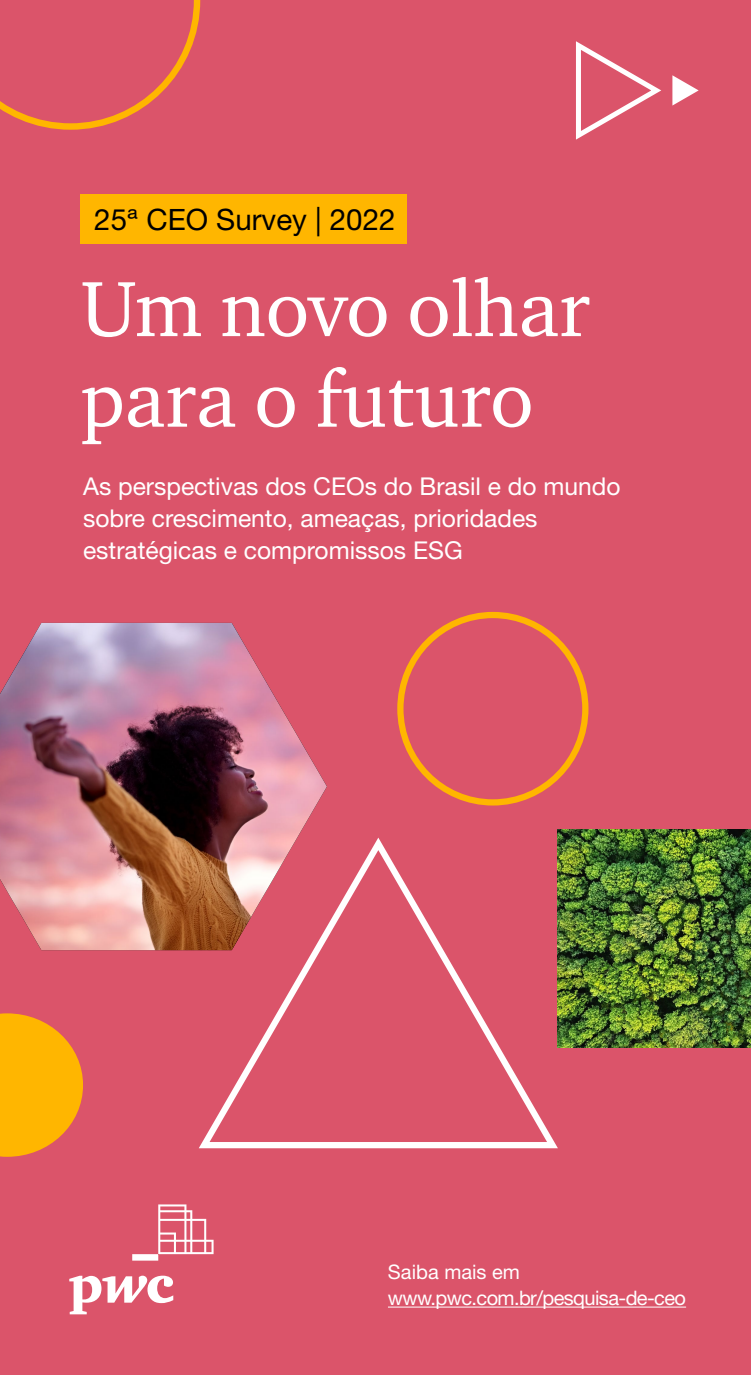
<style>
.page{position:relative;width:751px;height:1375px;background:#fff}
.page>*{position:absolute;margin:0;border:0;box-sizing:border-box;transform-origin:0 0}
.t1{font:80.25px/90.5px "ITC Charter Com";color:#fff}
.t2{font:29.5px "Helvetica Neue";color:#000}
.t3{font:24.62px/32.4px "Helvetica Neue";color:#fff}
.t4{font:20px/26.5px "Helvetica Neue";letter-spacing:-.03em;color:#fff}
</style>
<div class="page">
<div style="left:0;top:0;width:750px;height:1375px;background:#db546a"></div>
<svg style="left:69px;top:1204px;width:144px;height:110px"></svg>
<div style="left:80px;top:194px;width:326px;height:49px;background:#ffb600"></div>
<hr style="left:387px;top:1307px;width:298px;height:1px;background:#fff">
<svg style="left:0;top:0;width:200px;height:130px"></svg>
<img style="left:557px;top:829px;width:193px;height:219px">
<svg style="left:0;top:1013px;width:83px;height:144px"></svg>
<img style="left:0;top:623px;width:327px;height:327px">
<svg style="left:193px;top:835px;width:370px;height:314px"></svg>
<div style="left:397px;top:612px;width:191px;height:194px;border:6px solid #ffb600;border-radius:50%"></div>
<svg style="left:576px;top:41px;width:85px;height:99px"></svg>
<svg style="left:672px;top:75px;width:26px;height:31px"></svg>
<p class="t2" style="left:94px;top:202px;width:302px">25ª CEO Survey | 2022</p>
<h1 class="t1" style="left:80px;top:262px;width:510px">Um novo olhar para o futuro</h1>
<p class="t3" style="left:83px;top:469px;width:538px">As perspectivas dos CEOs do Brasil e do mundo sobre crescimento, ameaças, prioridades estratégicas e compromissos ESG</p>
<p class="t4" style="left:387px;top:1258px;width:299px">Saiba mais em www.pwc.com.br/pesquisa-de-ceo</p>
</div>
